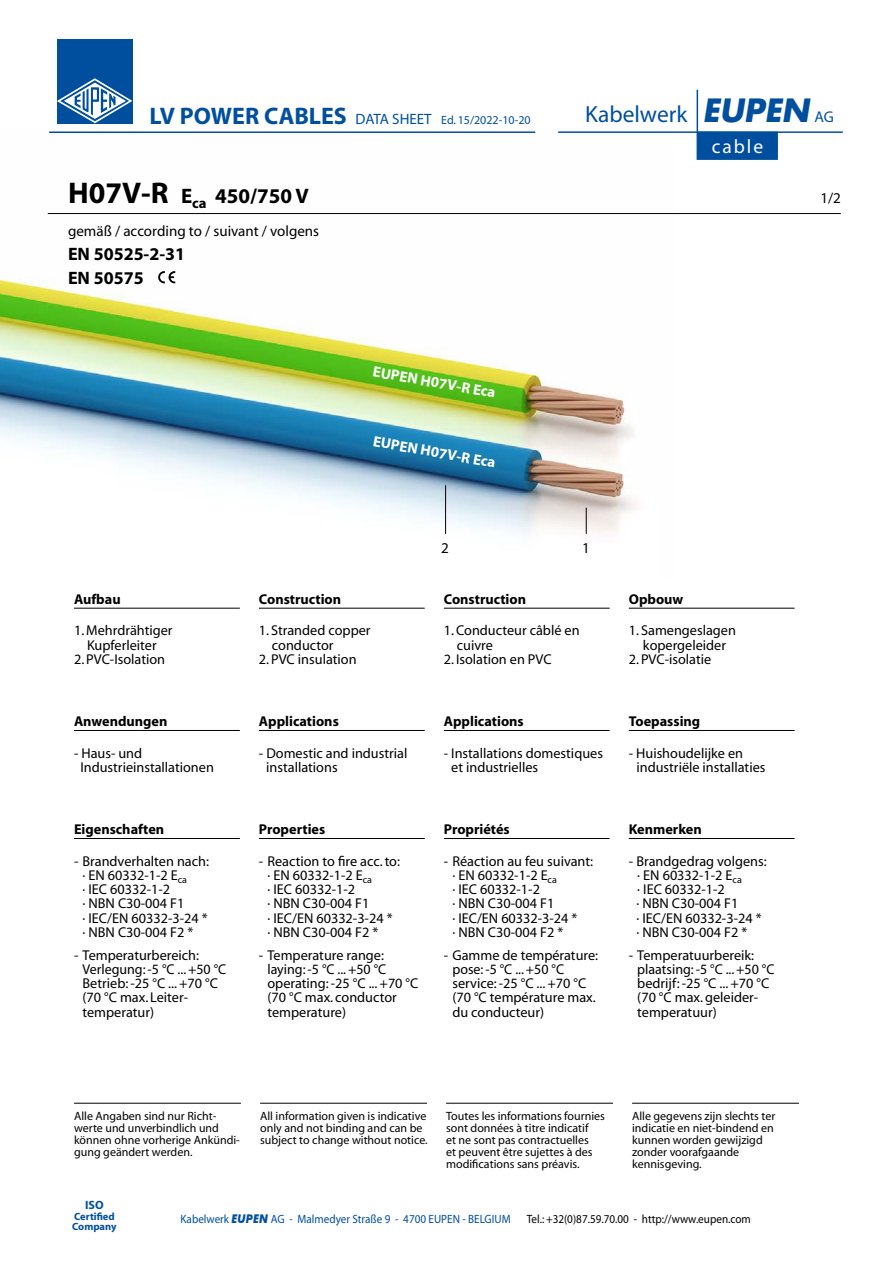
<style>
.page{position:relative;width:893px;height:1263px;background:#fff}
.page>*{position:absolute;margin:0;border:0;box-sizing:border-box;transform-origin:0 0}
.t1{font:23.4px "Myriad";color:#004f9f}
.t2{font:700 21px "Myriad";color:#000}
.t3{font:19.5px "Myriad";letter-spacing:.1em;color:#fff}
.t4{font:700 18px/24px "Myriad";color:#000}
.t5{font:15px "Myriad";color:#000}
.t6{font:700 15px "Myriad";color:#fff}
.t7{font:14.25px/14.2px "Myriad";color:#000}
.t8{font:700 14.25px "Myriad";color:#000}
.t9{font:12px/12px "Myriad";color:#000}
.t10{font:12px "Myriad";color:#004f9f;scale:.93 1}
.t11{font:12px "Myriad";color:#000;scale:.93 1}
.t12{font:12px "Myriad";color:#004f9f}
.t13{font:700 12px "Myriad";color:#004f9f}
.t14{font:700 10.5px/10.5px "Myriad";color:#004f9f}
.s1{font-weight:700;font-size:24px}
.s2{font-size:15px}
.s3{font-family:"Futura";font-weight:700;font-style:italic;font-size:31.2px}
.s4{font-size:15.6px}
.s5{font-size:30px}
.s6{font-family:"Futura BT";font-weight:700;font-style:italic}
</style>
<div class="page">
<img style="left:0;top:131px;width:675px;height:403px">
<hr style="left:445px;top:485px;width:1px;height:49px;background:#000">
<svg style="left:586px;top:508px;width:1px;height:26px"></svg>
<svg style="left:696px;top:89px;width:82px;height:71px"></svg>
<hr style="left:558px;top:131px;width:285px;height:2px;background:#004f9f">
<hr style="left:49px;top:131px;width:486px;height:2px;background:#004f9f">
<hr style="left:34px;top:265px;width:801px;height:1px;background:#004f9f">
<div style="left:57px;top:39px;width:75px;height:85px;background:#004f9f"></div>
<svg style="left:57px;top:78px;width:75px;height:45px"></svg>
<hr style="left:74px;top:608px;width:166px;height:1px;background:#000">
<hr style="left:74px;top:730px;width:166px;height:1px;background:#000">
<hr style="left:74px;top:838px;width:166px;height:1px;background:#000">
<hr style="left:259px;top:608px;width:166px;height:1px;background:#000">
<hr style="left:259px;top:730px;width:166px;height:1px;background:#000">
<hr style="left:259px;top:838px;width:166px;height:1px;background:#000">
<hr style="left:444px;top:608px;width:166px;height:1px;background:#000">
<hr style="left:444px;top:730px;width:166px;height:1px;background:#000">
<hr style="left:444px;top:838px;width:166px;height:1px;background:#000">
<hr style="left:629px;top:608px;width:166px;height:1px;background:#000">
<hr style="left:629px;top:730px;width:166px;height:1px;background:#000">
<hr style="left:629px;top:838px;width:166px;height:1px;background:#000">
<hr style="left:48px;top:213px;width:793px;height:1px;background:#000">
<hr style="left:74px;top:1103px;width:167px;height:1px;background:#000">
<hr style="left:260px;top:1103px;width:167px;height:1px;background:#000">
<hr style="left:446px;top:1103px;width:167px;height:1px;background:#000">
<hr style="left:632px;top:1103px;width:167px;height:1px;background:#000">
<svg style="left:158px;top:271px;width:17px;height:13px"></svg>
<p class="t12" style="left:150px;top:114px;width:383px"><span class="s1">LV POWER CABLES</span> <span class="s2">DATA SHEET</span> Ed. 15/2022-10-20</p>
<h1 class="t1" style="left:585px;top:102px;width:250px">Kabelwerk <span class="s3">EUPEN</span> <span class="s4">AG</span></h1>
<h2 class="t2" style="left:68px;top:185px;width:242px"><span class="s5">H07V-R</span> E<sub>ca</sub> 450/750 V</h2>
<p class="t5" style="left:68px;top:224px;width:253px">gemäß / according to / suivant / volgens</p>
<p class="t4" style="left:68px;top:243px;width:119px">EN 50525-2-31<br>EN 50575</p>
<h3 class="t3" style="left:712px;top:137px;width:53px">cable</h3>
<p class="t8" style="left:74px;top:592px;width:48px">Aufbau</p>
<p class="t7" style="left:74px;top:624px;width:100px;text-align:center">1. Mehrdrähtiger<br>Kupferleiter</p>
<p class="t7" style="left:74px;top:652px;width:93px">2. PVC-Isolation</p>
<p class="t8" style="left:74px;top:714px;width:95px">Anwendungen</p>
<p class="t7" style="left:80px;top:746px;width:135px;text-indent:-6px">- Haus- und<br>Industrieinstallationen</p>
<p class="t8" style="left:74px;top:822px;width:92px">Eigenschaften</p>
<p class="t7" style="left:83px;top:854px;width:128px;text-indent:-9px">- Brandverhalten nach: · EN 60332-1-2 E<sub>ca<br></sub>· IEC 60332-1-2<br>· NBN C30-004 F1<br>· IEC/EN 60332-3-24 * · NBN C30-004 F2 *</p>
<p class="t7" style="left:83px;top:948px;width:145px;text-indent:-9px">- Temperaturbereich:<br>Verlegung: -5 °C ... +50 °C<br>Betrieb: -25 °C ... +70 °C (70 °C max. Leiter&shy;temperatur)</p>
<p class="t6" style="left:375px;top:364px;width:126px;rotate:10deg">EUPEN H07V-R Eca</p>
<p class="t6" style="left:374px;top:433px;width:126px;rotate:10deg">EUPEN H07V-R Eca</p>
<p class="t8" style="left:259px;top:592px;width:84px">Construction</p>
<p class="t7" style="left:272px;top:624px;width:100px;text-indent:-13px">1. Stranded copper conductor</p>
<p class="t7" style="left:259px;top:652px;width:99px">2. PVC insulation</p>
<p class="t8" style="left:259px;top:714px;width:81px">Applications</p>
<p class="t7" style="left:266px;top:746px;width:143px;text-indent:-7px">- Domestic and industrial installations</p>
<p class="t8" style="left:259px;top:822px;width:68px">Properties</p>
<p class="t7" style="left:267px;top:854px;width:134px;text-indent:-9px">- Reaction to fire acc. to: · EN 60332-1-2 E<sub>ca<br></sub>· IEC 60332-1-2<br>· NBN C30-004 F1<br>· IEC/EN 60332-3-24 *<br>· NBN C30-004 F2 *</p>
<p class="t7" style="left:267px;top:948px;width:152px;text-indent:-9px">- Temperature range: laying: -5 °C ... +50 °C operating: -25 °C ... +70 °C (70 °C max. conductor temperature)</p>
<p class="t5" style="left:441px;top:540px;width:9px">2</p>
<p class="t5" style="left:582px;top:540px;width:9px">1</p>
<p class="t8" style="left:444px;top:592px;width:84px">Construction</p>
<p class="t7" style="left:457px;top:624px;width:124px;text-indent:-13px">1. Conducteur câblé en cuivre</p>
<p class="t7" style="left:444px;top:652px;width:109px">2. Isolation en PVC</p>
<p class="t8" style="left:444px;top:714px;width:81px">Applications</p>
<p class="t7" style="left:451px;top:746px;width:153px;text-indent:-7px">- Installations domestiques et industrielles</p>
<p class="t8" style="left:444px;top:822px;width:67px">Propriétés</p>
<p class="t7" style="left:452px;top:854px;width:142px;text-indent:-9px">- Réaction au feu suivant: · EN 60332-1-2 E<sub>ca<br></sub>· IEC 60332-1-2<br>· NBN C30-004 F1<br>· IEC/EN 60332-3-24 *<br>· NBN C30-004 F2 *</p>
<p class="t7" style="left:452px;top:948px;width:147px;text-indent:-9px">- Gamme de température: pose: -5 °C ... +50 °C service: -25 °C ... +70 °C (70 °C température max. du conducteur)</p>
<p class="t8" style="left:629px;top:592px;width:56px">Opbouw</p>
<p class="t7" style="left:629px;top:624px;width:109px;text-align:center">1. Samengeslagen kopergeleider</p>
<p class="t7" style="left:629px;top:652px;width:84px">2. PVC-isolatie</p>
<p class="t8" style="left:629px;top:714px;width:73px">Toepassing</p>
<p class="t7" style="left:636px;top:746px;width:130px;text-indent:-8px">- Huishoudelijke en industriële installaties</p>
<p class="t8" style="left:629px;top:822px;width:74px">Kenmerken</p>
<p class="t7" style="left:636px;top:854px;width:132px;text-indent:-8px">- Brandgedrag volgens: · EN 60332-1-2 E<sub>ca<br></sub>· IEC 60332-1-2<br>· NBN C30-004 F1<br>· IEC/EN 60332-3-24 * · NBN C30-004 F2 *</p>
<p class="t7" style="left:637px;top:948px;width:139px;text-indent:-9px">- Temperatuurbereik: plaatsing: -5 °C ... +50 °C bedrijf: -25 °C ... +70 °C (70 °C max. geleider&shy;temperatuur)</p>
<p class="t9" style="left:74px;top:1110px;width:167px">Alle Angaben sind nur Richt&shy;werte und unverbindlich und können ohne vorherige Ankündi&shy;gung geändert werden.</p>
<p class="t9" style="left:260px;top:1110px;width:169px">All information given is indicative only and not binding and can be subject to change without notice.</p>
<p class="t9" style="left:446px;top:1110px;width:160px">Toutes les informations fournies sont données à titre indicatif<br>et ne sont pas contractuelles<br>et peuvent être sujettes à des modifications sans préavis.</p>
<p class="t9" style="left:632px;top:1110px;width:145px">Alle gegevens zijn slechts ter indicatie en niet-bindend en kunnen worden gewijzigd zonder voorafgaande kennisgeving.</p>
<p class="t13" style="left:85px;top:1199px;width:20px">ISO</p>
<p class="t14" style="left:72px;top:1211px;width:46px">Certified<br>Company</p>
<p class="t10" style="left:180px;top:1213px;width:357px">Kabelwerk <span class="s6">EUPEN</span> AG - Malmedyer Straße 9 - 4700 EUPEN - BELGIUM</p>
<p class="t11" style="left:527px;top:1213px;width:242px">Tel.: +32(0)87.59.70.00 - http://www.eupen.com</p>
<p class="t5" style="left:820px;top:191px;width:22px">1/2</p>
</div>
